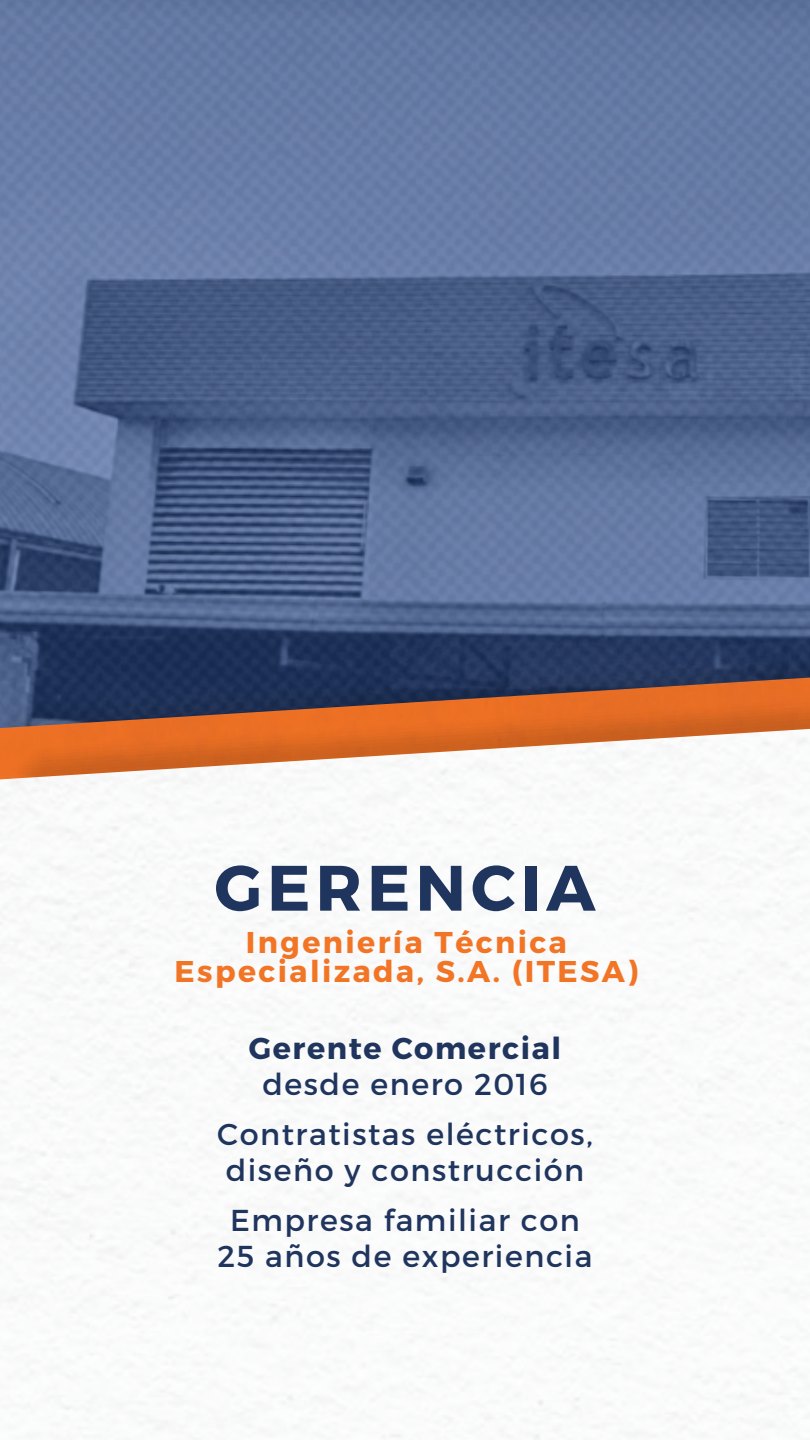
<style>
.page{position:relative;width:810px;height:1440px;background:#fff}
.page>*{position:absolute;margin:0;border:0;box-sizing:border-box;transform-origin:0 0}
.t1{font:700 64.1px "Montserrat";letter-spacing:.08em;color:#20355e}
.t2{font:30.2px "Montserrat";letter-spacing:.05em;color:#20355e}
.t3{font:700 30.2px "Montserrat";letter-spacing:.05em;color:#20355e}
.t4{font:700 30px/29.2px "Montserrat";letter-spacing:.08em;color:#f27425;text-align:center}
</style>
<div class="page">
<img style="left:0;top:730px;width:810px;height:54px">
<img style="left:0;top:0;width:810px;height:730px">
<h1 class="t1" style="left:214px;top:846px;width:383px">GERENCIA</h1>
<h2 class="t4" style="left:175px;top:926px;width:465px">Ingeniería Técnica<br>Especializada, S.A. (ITESA)</h2>
<p class="t3" style="left:249px;top:1029px;width:314px">Gerente Comercial</p>
<p class="t2" style="left:262px;top:1065px;width:287px">desde enero 2016</p>
<p class="t2" style="left:217px;top:1115px;width:377px">Contratistas eléctricos,</p>
<p class="t2" style="left:226px;top:1151px;width:360px">diseño y construcción</p>
<p class="t2" style="left:230px;top:1201px;width:351px">Empresa familiar con</p>
<p class="t2" style="left:217px;top:1237px;width:377px">25 años de experiencia</p>
</div>
